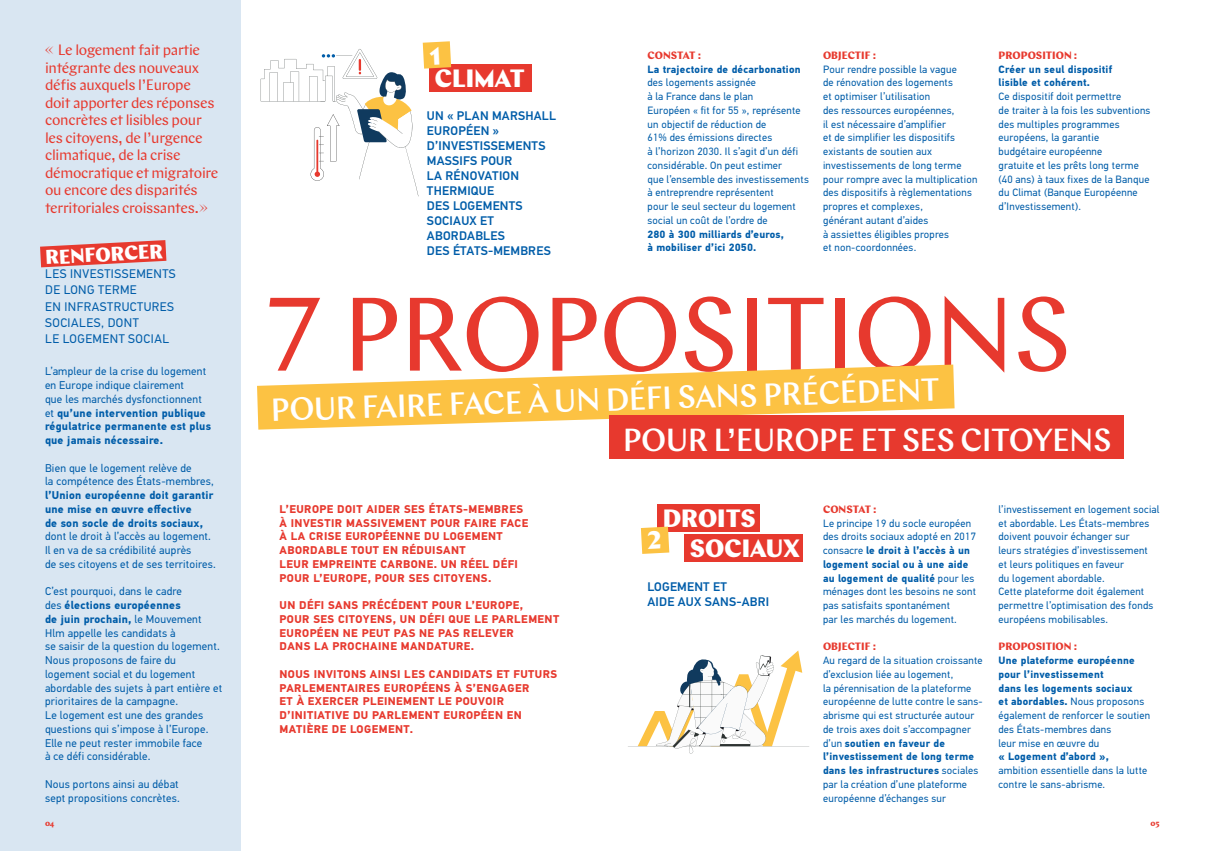
<style>
.page{position:relative;width:1205px;height:851px;background:#fff}
.page>*{position:absolute;margin:0;border:0;box-sizing:border-box;transform-origin:0 0}
.t1{font:103.88px "Chap";letter-spacing:-.025em;color:#e7392e}
.t2{font:500 31.88px "Chap";letter-spacing:-.02em;color:#fff}
.t3{font:900 25px/30.6px "Chap";color:#fff}
.t4{font:900 20px "Chap";color:#fff}
.t5{font:15px/17.5px "Chap";letter-spacing:-.02em;color:#e7392e}
.t6{font:500 12.5px/15px "PF Din Text Pro";letter-spacing:.02em;color:#005da9}
.t7{font:12.5px/16.2px "PF Din Text Pro";letter-spacing:.04em;color:#005da9}
.t8{font:11.25px/13.8px "PF Din Text Pro";letter-spacing:.02em;color:#005da9}
.t9{font:700 11.25px/13.8px "PF Din Text Pro";letter-spacing:.04em;color:#e7392e}
.t10{font:700 11.25px/13.8px "PF Din Text Pro";letter-spacing:.02em;color:#005da9}
.t11{font:10.62px/13.8px "PF Din Text Pro";letter-spacing:.02em;color:#005da9}
.t12{font:700 10.62px/13.8px "PF Din Text Pro";letter-spacing:.02em;color:#005da9}
.t13{font:700 10.62px "Chap";color:#e7392e}
.t14{font:700 8.12px "Chap";color:#e7392e}
.s1{font-family:"Cako"}
.s2{font-weight:700}
.s3{font-weight:400}
</style>
<div class="page">
<div style="left:0;top:0;width:241px;height:850px;background:#d9e6f2"></div>
<svg style="left:40px;top:240px;width:126px;height:27px"></svg>
<div style="left:429px;top:64px;width:102px;height:28px;background:#e7392e"></div>
<div style="left:684px;top:534px;width:119px;height:28px;background:#e7392e"></div>
<div style="left:657px;top:503px;width:102px;height:28px;background:#e7392e"></div>
<svg style="left:257px;top:364px;width:697px;height:65px;fill:#fcc243"></svg>
<div style="left:609px;top:415px;width:515px;height:44px;background:#e7392e"></div>
<svg style="left:628px;top:650px;width:181px;height:103px"></svg>
<svg style="left:261px;top:41px;width:190px;height:155px"></svg>
<svg style="left:641px;top:526px;width:28px;height:28px"></svg>
<p class="t5" style="left:45px;top:41px;width:175px"><span class="s1">«</span> Le logement fait partie intégrante des nouveaux défis auxquels l’Europe doit apporter des réponses concrètes et lisibles pour les citoyens, de l’urgence climatique, de la crise démocratique et migratoire ou encore des disparités territoriales croissantes.<span class="s1">»</span></p>
<h3 class="t4" style="left:45px;top:244px;width:119px;rotate:-3deg">RENFORCER</h3>
<p class="t7" style="left:45px;top:266px;width:132px">LES INVESTISSEMENTS<br>DE LONG TERME<br>EN INFRASTRUCTURES<br>SOCIALES, DONT<br>LE LOGEMENT SOCIAL</p>
<p class="t8" style="left:45px;top:364px;width:167px">L’ampleur de la crise du logement en Europe indique clairement<br>que les marchés dysfonctionnent et <span class="s2">qu’une intervention publique régulatrice permanente est plus que jamais nécessaire.</span></p>
<p class="t8" style="left:45px;top:461px;width:171px">Bien que le logement relève de<br>la compétence des États-membres,</p>
<p class="t10" style="left:45px;top:488px;width:170px">l’Union européenne doit garantir une mise en œuvre effective<br>de son socle de droits sociaux,</p>
<p class="t8" style="left:45px;top:529px;width:172px">dont le droit à l’accès au logement.<br>Il en va de sa crédibilité auprès<br>de ses citoyens et de ses territoires.</p>
<p class="t8" style="left:45px;top:584px;width:179px">C’est pourquoi, dans le cadre<br>des <span class="s2">élections européennes<br>de juin prochain,</span> le Mouvement<br>Hlm appelle les candidats à<br>se saisir de la question du logement.<br>Nous proposons de faire du logement social et du logement abordable des sujets à part entière et prioritaires de la campagne.<br>Le logement est une des grandes questions qui s’impose à l’Europe.<br>Elle ne peut rester immobile face<br>à ce défi considérable.</p>
<p class="t8" style="left:45px;top:777px;width:136px">Nous portons ainsi au débat sept propositions concrètes.</p>
<h3 class="t3" style="left:435px;top:63px;width:92px">CLIMAT</h3>
<p class="t6" style="left:427px;top:108px;width:131px">UN « PLAN MARSHALL<br>EUROPÉEN »<br>D’INVESTISSEMENTS<br>MASSIFS POUR<br>LA RÉNOVATION<br>THERMIQUE<br>DES LOGEMENTS<br>SOCIAUX ET<br>ABORDABLES<br>DES ÉTATS-MEMBRES</p>
<p class="t13" style="left:647px;top:48px;width:55px">CONSTAT :</p>
<p class="t12" style="left:647px;top:62px;width:155px">La trajectoire de décarbonation</p>
<p class="t11" style="left:647px;top:76px;width:163px">des logements assignée<br>à la France dans le plan<br>Européen « fit for 55 », représente un objectif de réduction de<br>61% des émissions directes<br>à l’horizon 2030. Il s’agit d’un défi considérable. On peut estimer<br>que l’ensemble des investissements à entreprendre représentent<br>pour le seul secteur du logement social un coût de l’ordre de</p>
<p class="t12" style="left:647px;top:227px;width:138px">280 à 300 milliards d’euros, à mobiliser d’ici 2050.</p>
<p class="t13" style="left:823px;top:48px;width:55px">OBJECTIF :</p>
<p class="t11" style="left:823px;top:62px;width:156px">Pour rendre possible la vague<br>de rénovation des logements<br>et optimiser l’utilisation<br>des ressources européennes,<br>il est nécessaire d’amplifier<br>et de simplifier les dispositifs existants de soutien aux investissements de long terme pour rompre avec la multiplication des dispositifs à règlementations propres et complexes,<br>générant autant d’aides<br>à assiettes éligibles propres<br>et non-coordonnées.</p>
<p class="t13" style="left:998px;top:48px;width:80px">PROPOSITION :</p>
<p class="t12" style="left:998px;top:62px;width:115px">Créer un seul dispositif lisible et cohérent.</p>
<p class="t11" style="left:998px;top:90px;width:153px">Ce dispositif doit permettre<br>de traiter à la fois les subventions des multiples programmes européens, la garantie<br>budgétaire européenne<br>gratuite et les prêts long terme (40 ans) à taux fixes de la Banque du Climat (Banque Européenne d’Investissement).</p>
<h1 class="t1" style="left:263px;top:270px;width:810px">7 PROPOSITIONS</h1>
<h2 class="t2" style="left:270px;top:391px;width:670px;rotate:-2deg">POUR FAIRE FACE À UN DÉFI SANS PRÉCÉDENT</h2>
<h2 class="t2" style="left:623px;top:419px;width:490px">POUR L’EUROPE ET SES CITOYENS</h2>
<p class="t9" style="left:279px;top:502px;width:250px">L’EUROPE DOIT AIDER SES ÉTATS-MEMBRES À INVESTIR MASSIVEMENT POUR FAIRE FACE À LA CRISE EUROPÉENNE DU LOGEMENT ABORDABLE TOUT EN RÉDUISANT<br>LEUR EMPREINTE CARBONE. UN RÉEL DÉFI POUR L’EUROPE, POUR SES CITOYENS.</p>
<p class="t9" style="left:279px;top:598px;width:281px">UN DÉFI SANS PRÉCÉDENT POUR L’EUROPE,<br>POUR SES CITOYENS, UN DÉFI QUE LE PARLEMENT EUROPÉEN NE PEUT PAS NE PAS RELEVER<br>DANS LA PROCHAINE MANDATURE.</p>
<p class="t9" style="left:279px;top:667px;width:279px">NOUS INVITONS AINSI LES CANDIDATS ET FUTURS PARLEMENTAIRES EUROPÉENS À S’ENGAGER<br>ET À EXERCER PLEINEMENT LE POUVOIR D’INITIATIVE DU PARLEMENT EUROPÉEN EN MATIÈRE DE LOGEMENT.</p>
<h3 class="t3" style="left:690px;top:502px;width:112px;text-indent:-27px">DROITS<br>SOCIAUX</h3>
<p class="t6" style="left:647px;top:579px;width:123px">LOGEMENT ET<br>AIDE AUX SANS-ABRI</p>
<p class="t13" style="left:823px;top:502px;width:55px">CONSTAT :</p>
<p class="t11" style="left:823px;top:516px;width:154px">Le principe 19 du socle européen des droits sociaux adopté en 2017 consacre <span class="s2">le droit à l’accès à un logement social ou à une aide au logement de qualité</span> pour les ménages dont les besoins ne sont pas satisfaits spontanément<br>par les marchés du logement.</p>
<p class="t13" style="left:823px;top:639px;width:55px">OBJECTIF :</p>
<p class="t11" style="left:823px;top:653px;width:161px">Au regard de la situation croissante d’exclusion liée au logement,<br>la pérennisation de la plateforme européenne de lutte contre le sans&shy;abrisme qui est structurée autour de trois axes doit s’accompagner d’un <span class="s2">soutien en faveur de l’investissement de long terme dans les infrastructures</span> sociales par la création d’une plateforme européenne d’échanges sur</p>
<p class="t11" style="left:998px;top:502px;width:163px">l’investissement en logement social et abordable. Les États-membres doivent pouvoir échanger sur<br>leurs stratégies d’investissement<br>et leurs politiques en faveur<br>du logement abordable.<br>Cette plateforme doit également permettre l’optimisation des fonds européens mobilisables.</p>
<p class="t13" style="left:998px;top:639px;width:80px">PROPOSITION :</p>
<p class="t12" style="left:998px;top:653px;width:153px">Une plateforme européenne pour l’investissement<br>dans les logements sociaux<br>et abordables. <span class="s3">Nous proposons également de renforcer le soutien des États-membres dans<br>leur mise en œuvre du</span></p>
<p class="t12" style="left:998px;top:750px;width:112px">« Logement d’abord »,</p>
<p class="t11" style="left:998px;top:763px;width:150px">ambition essentielle dans la lutte contre le sans-abrisme.</p>
<p class="t14" style="left:45px;top:818px;width:11px">04</p>
<p class="t14" style="left:1150px;top:818px;width:11px">05</p>
</div>
